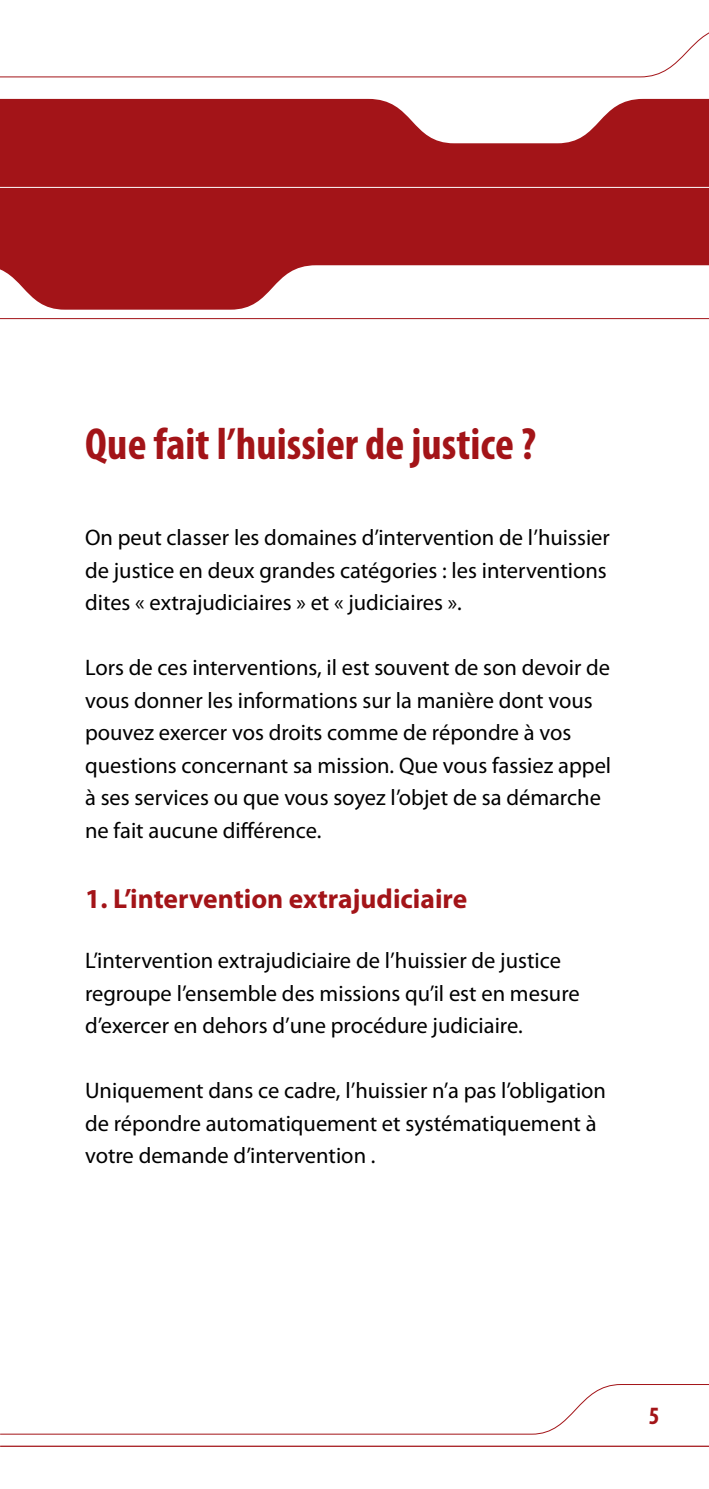
<style>
.page{position:relative;width:709px;height:1489px;background:#fff}
.page>*{position:absolute;margin:0;border:0;box-sizing:border-box;transform-origin:0 0}
.t1{font:700 condensed 45px "Myriad Pro";color:#a31418}
.t2{font:700 27.5px "Myriad Pro";color:#a31418}
.t3{font:700 condensed 25px "Myriad Pro";color:#a31418}
.t4{font:22.5px/32.5px "Myriad Pro";color:#000}
</style>
<div class="page">
<svg style="left:0;top:1384px;width:709px;height:63px"></svg>
<hr style="left:0;top:1445px;width:709px;height:1px;background:#a31418">
<svg style="left:0;top:32px;width:709px;height:46px"></svg>
<svg style="left:0;top:99px;width:709px;height:174px;background:#ae3034"></svg>
<div style="left:0;top:136px;width:709px;height:52px;background:#a31418"></div>
<svg style="left:0;top:273px;width:709px;height:46px"></svg>
<h1 class="t1" style="left:85px;top:419px;width:452px">Que fait l’huissier de justice ?</h1>
<p class="t4" style="left:85px;top:522px;width:526px">On peut classer les domaines d’intervention de l’huissier de justice en deux grandes catégories : les interventions dites « extrajudiciaires » et « judiciaires ».</p>
<p class="t4" style="left:85px;top:652px;width:527px">Lors de ces interventions, il est souvent de son devoir de vous donner les informations sur la manière dont vous pouvez exercer vos droits comme de répondre à vos questions concernant sa mission. Que vous fassiez appel à ses services ou que vous soyez l’objet de sa démarche ne fait aucune différence.</p>
<p class="t2" style="left:85px;top:883px;width:384px">1. L’intervention extrajudiciaire</p>
<p class="t4" style="left:85px;top:944px;width:496px">L’intervention extrajudiciaire de l’huissier de justice regroupe l’ensemble des missions qu’il est en mesure d’exercer en dehors d’une procédure judiciaire.</p>
<p class="t4" style="left:85px;top:1074px;width:522px">Uniquement dans ce cadre, l’huissier n’a pas l’obligation de répondre automatiquement et systématiquement à votre demande d’intervention .</p>
<p class="t3" style="left:648px;top:1401px;width:12px">5</p>
</div>
